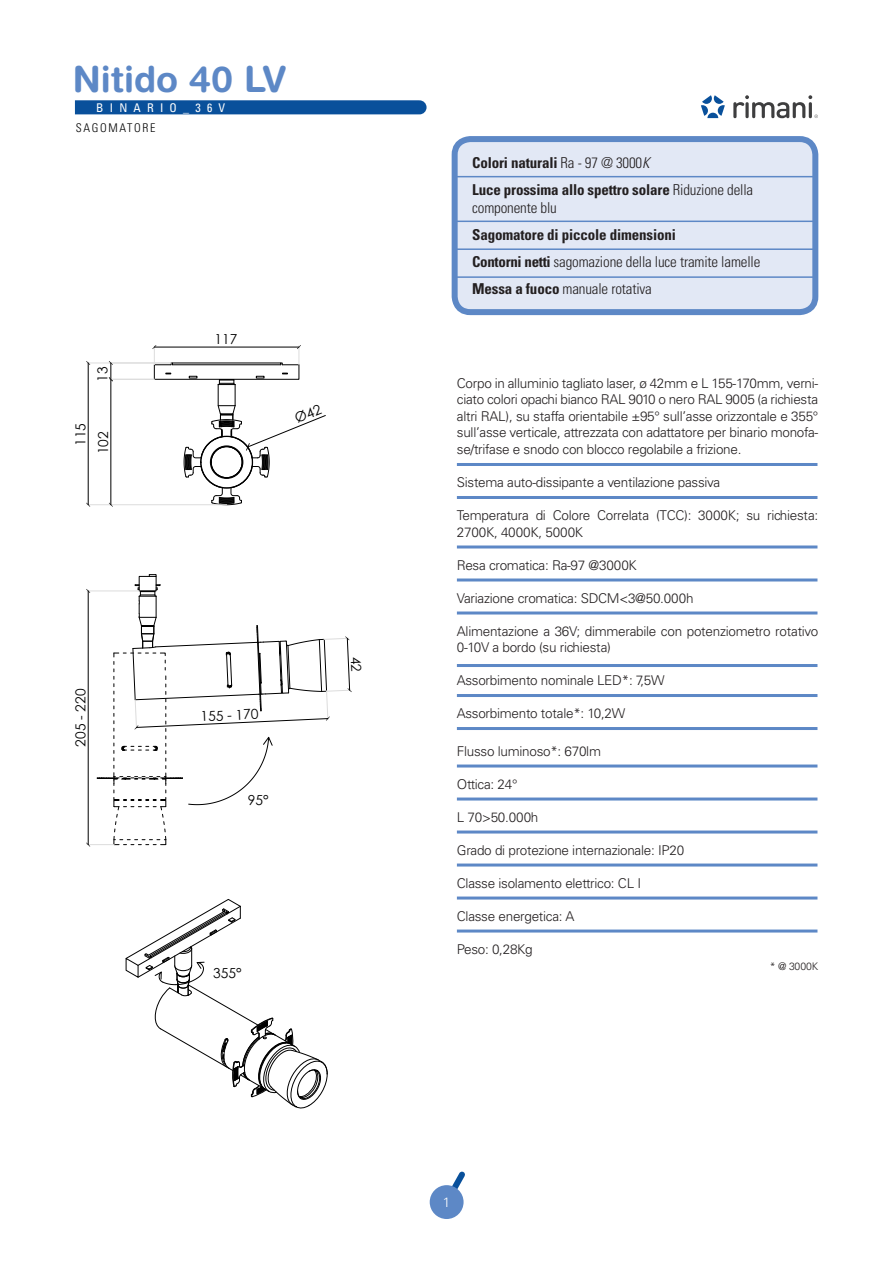
<style>
.page{position:relative;width:893px;height:1263px;background:#fff}
.page>*{position:absolute;margin:0;border:0;box-sizing:border-box;transform-origin:0 0}
.t1{font:700 36px "Helvetica Rounded";color:#5d88c6}
.t2{font:700 condensed 15px/18px "Univers LT Std";letter-spacing:-.01em;color:#231f20}
.t3{font:300 condensed 15px "Univers LT Std";letter-spacing:-.01em;color:#231f20}
.t4{font:13.8px "Century Gothic";color:#000}
.t5{font:300 13.5px/16.5px "Univers LT Std";letter-spacing:-.02em;color:#231f20}
.t6{font:300 13.5px "Univers LT Std";color:#fff}
.t7{font:condensed 12px "Univers LT Std";letter-spacing:.52em;color:#fff}
.t8{font:300 condensed 12px "Univers LT Std";letter-spacing:.14em;color:#000001}
.t9{font:300 10.5px "Univers LT Std";letter-spacing:-.01em;color:#231f20}
.s1{font-weight:300}
.s2{font-weight:300;font-style:italic}
.s3{font-weight:700}
</style>
<div class="page">
<hr style="left:457px;top:463px;width:360px;height:3px;background:#5d88c6">
<hr style="left:457px;top:496px;width:360px;height:3px;background:#5d88c6">
<hr style="left:457px;top:545px;width:360px;height:3px;background:#5d88c6">
<hr style="left:457px;top:578px;width:360px;height:3px;background:#5d88c6">
<hr style="left:457px;top:611px;width:360px;height:3px;background:#5d88c6">
<hr style="left:457px;top:664px;width:360px;height:3px;background:#5d88c6">
<hr style="left:457px;top:694px;width:360px;height:3px;background:#5d88c6">
<hr style="left:457px;top:727px;width:360px;height:3px;background:#5d88c6">
<hr style="left:457px;top:764px;width:360px;height:3px;background:#5d88c6">
<hr style="left:457px;top:797px;width:360px;height:3px;background:#5d88c6">
<hr style="left:457px;top:830px;width:360px;height:3px;background:#5d88c6">
<hr style="left:457px;top:863px;width:360px;height:3px;background:#5d88c6">
<hr style="left:457px;top:896px;width:360px;height:3px;background:#5d88c6">
<hr style="left:457px;top:929px;width:360px;height:3px;background:#5d88c6">
<svg style="left:75px;top:100px;width:352px;height:14px;background:#0f549d"></svg>
<svg style="left:701px;top:95px;width:24px;height:23px"></svg>
<svg style="left:733px;top:95px;width:85px;height:23px"></svg>
<svg style="left:432px;top:1171px;width:33px;height:48px"></svg>
<div style="left:430px;top:1185px;width:34px;height:34px;background:#5d88c6;border-radius:50%"></div>
<div style="left:455px;top:139px;width:360px;height:173px;background:#e2e8f5;border-radius:16px"></div>
<div style="left:452px;top:136px;width:366px;height:179px;border:6px solid #5d88c6;border-radius:16px"></div>
<hr style="left:454px;top:176px;width:361px;height:1px;background:#5d88c6">
<hr style="left:454px;top:221px;width:361px;height:1px;background:#5d88c6">
<hr style="left:454px;top:248px;width:361px;height:2px;background:#5d88c6">
<hr style="left:454px;top:276px;width:361px;height:2px;background:#5d88c6">
<hr style="left:87px;top:363px;width:84px;height:1px;background:#dcdcdc">
<hr style="left:88px;top:363px;width:1px;height:142px;background:#000">
<svg style="left:86px;top:361px;width:4px;height:4px"></svg>
<hr style="left:110px;top:379px;width:44px;height:1px;background:#dcdcdc">
<hr style="left:110px;top:504px;width:117px;height:1px;background:#dcdcdc">
<hr style="left:111px;top:379px;width:1px;height:126px;background:#000">
<svg style="left:109px;top:361px;width:4px;height:20px"></svg>
<svg style="left:86px;top:503px;width:27px;height:4px"></svg>
<svg style="left:125px;top:899px;width:203px;height:210px"></svg>
<svg style="left:152px;top:345px;width:174px;height:160px"></svg>
<svg style="left:86px;top:584px;width:266px;height:263px"></svg>
<p class="t1" style="left:73px;top:57px;width:215px">Nitido 40 LV</p>
<p class="t7" style="left:96px;top:100px;width:131px">BINARIO_36V</p>
<p class="t8" style="left:76px;top:120px;width:81px">SAGOMATORE</p>
<p class="t4" style="left:95px;top:382px;width:17px;rotate:-90deg">13</p>
<p class="t4" style="left:73px;top:446px;width:24px;rotate:-90deg">115</p>
<p class="t4" style="left:95px;top:454px;width:24px;rotate:-90deg">102</p>
<p class="t4" style="left:214px;top:331px;width:24px">117</p>
<p class="t4" style="left:73px;top:747px;width:59px;rotate:-90deg">205 - 220</p>
<p class="t4" style="left:200px;top:708px;width:59px;rotate:-3deg">155 - 170</p>
<p class="t4" style="left:248px;top:792px;width:22px">95°</p>
<p class="t4" style="left:213px;top:966px;width:30px">355°</p>
<p class="t2" style="left:472px;top:154px;width:179px">Colori naturali <span class="s1">Ra - 97 @ 3000</span><span class="s2">K</span></p>
<p class="t2" style="left:472px;top:181px;width:283px">Luce prossima allo spettro solare <span class="s1">Riduzione della componente blu</span></p>
<p class="t2" style="left:472px;top:226px;width:205px">Sagomatore di piccole dimensioni</p>
<p class="t3" style="left:472px;top:253px;width:290px"><span class="s3">Contorni netti</span> sagomazione della luce tramite lamelle</p>
<p class="t3" style="left:472px;top:280px;width:181px"><span class="s3">Messa a fuoco</span> manuale rotativa</p>
<p class="t5" style="left:457px;top:375px;width:363px;text-align:justify">Corpo in alluminio tagliato laser, ø 42mm e L 155-170mm, verni&shy;ciato colori opachi bianco RAL 9010 o nero RAL 9005 (a richiesta altri RAL), su staffa orientabile ±95° sull’asse orizzontale e 355° sull’asse verticale, attrezzata con adattatore per binario monofa&shy;se/trifase e snodo con blocco regolabile a frizione.</p>
<p class="t5" style="left:457px;top:474px;width:265px">Sistema auto-dissipante a ventilazione passiva</p>
<p class="t5" style="left:457px;top:507px;width:363px">Temperatura di Colore Correlata (TCC): 3000K; su richiesta:<br>2700K, 4000K, 5000K</p>
<p class="t5" style="left:457px;top:556px;width:181px">Resa cromatica: Ra-97 @3000K</p>
<p class="t5" style="left:457px;top:589px;width:238px">Variazione cromatica: SDCM&lt;3@50.000h</p>
<p class="t5" style="left:457px;top:622px;width:363px">Alimentazione a 36V; dimmerabile con potenziometro rotativo<br>0-10V a bordo (su richiesta)</p>
<p class="t5" style="left:457px;top:672px;width:209px">Assorbimento nominale LED*: 7,5W</p>
<p class="t5" style="left:457px;top:705px;width:170px">Assorbimento totale*: 10,2W</p>
<p class="t5" style="left:457px;top:742px;width:146px">Flusso luminoso*: 670lm</p>
<p class="t5" style="left:457px;top:775px;width:62px">Ottica: 24°</p>
<p class="t5" style="left:457px;top:808px;width:83px">L 70&gt;50.000h</p>
<p class="t5" style="left:457px;top:841px;width:229px">Grado di protezione internazionale: IP20</p>
<p class="t5" style="left:457px;top:874px;width:186px">Classe isolamento elettrico: CL I</p>
<p class="t5" style="left:457px;top:907px;width:119px">Classe energetica: A</p>
<p class="t5" style="left:457px;top:940px;width:77px">Peso: 0,28Kg</p>
<p class="t9" style="left:770px;top:960px;width:50px">* @ 3000K</p>
<p class="t6" style="left:443px;top:1194px;width:9px">1</p>
</div>
